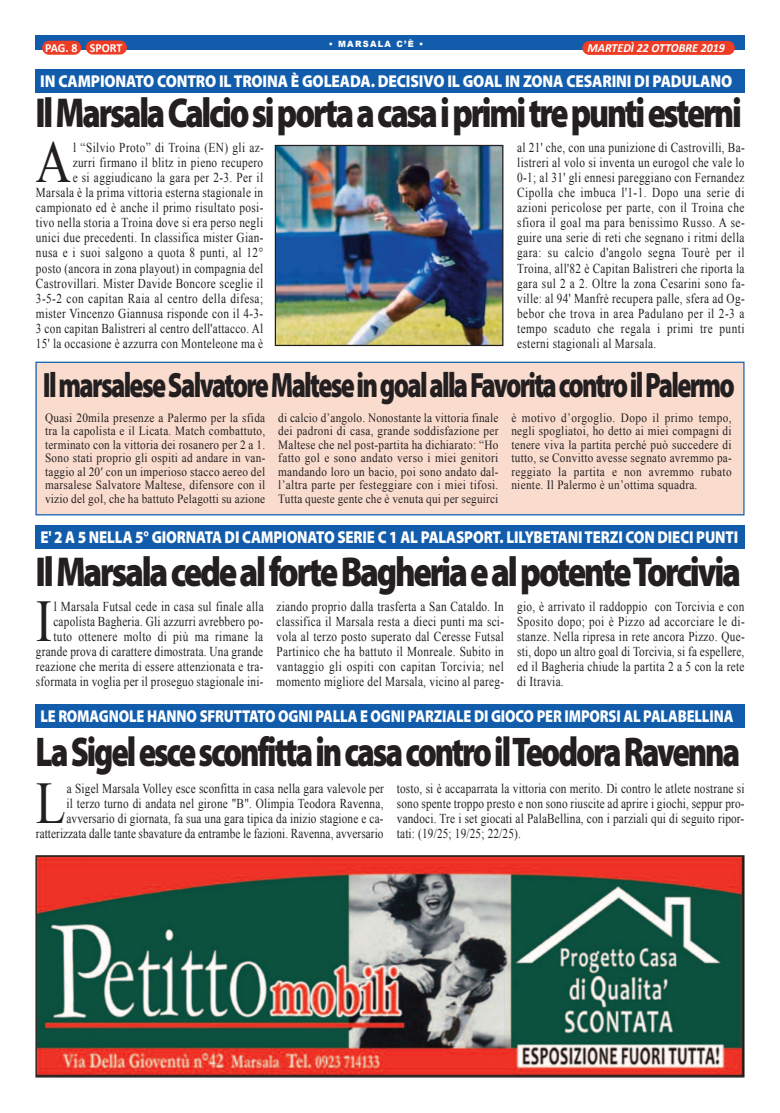
<style>
.page{position:relative;width:780px;height:1113px;background:#fff}
.page>*{position:absolute;margin:0;border:0;box-sizing:border-box;transform-origin:0 0}
.t1{font:59px "Times New Roman";color:#231f20;scale:.83 1}
.t2{font:900 42px "Myriad Pro";letter-spacing:-.065em;color:#231f20;scale:.8 1}
.t3{font:900 42px "Myriad Pro";letter-spacing:-.065em;color:#231f20;scale:.82 1}
.t4{font:900 41.75px "Myriad Pro";letter-spacing:-.065em;color:#231f20;scale:.78 1}
.t5{font:900 35.25px "Myriad Pro";letter-spacing:-.065em;color:#231f20;scale:.74 1}
.t6{font:900 17.25px "Myriad Pro";letter-spacing:-.01em;color:#fff;scale:.86 1}
.t7{font:900 17.25px "Myriad Pro";letter-spacing:-.01em;color:#fff;scale:.84 1}
.t8{font:900 17.25px "Myriad Pro";letter-spacing:-.01em;color:#fff;scale:.89 1}
.t9{font:13.62px/15px "Times New Roman";letter-spacing:.025em;color:#231f20;text-align:justify;scale:.83 1}
.t10{font:12.62px/13.5px "Times New Roman";letter-spacing:.02em;color:#231f20;text-align:justify;scale:.89 1}
.t11{font:italic 700 12.38px "Calibri";color:#fff;scale:.96 1}
.t12{font:700 12.38px "Calibri";letter-spacing:-.005em;color:#fff;scale:.96 1}
.t13{font:900 8.62px "Arial";letter-spacing:.15em;color:#fff;scale:.96 1}
</style>
<div class="page">
<div style="left:37px;top:363px;width:706px;height:151px;background:#fadcce"></div>
<div style="left:35px;top:362px;width:709px;height:153px;border:1px solid #115cab"></div>
<div style="left:35px;top:35px;width:710px;height:14px;background:#115cab"></div>
<div style="left:42px;top:41px;width:39px;height:14px;background:#ef3c25;border-radius:7px"></div>
<div style="left:582px;top:41px;width:152px;height:14px;background:#ef3c25;border-radius:7px"></div>
<div style="left:86px;top:41px;width:41px;height:14px;background:#ef3c25;border-radius:7px"></div>
<img style="left:37px;top:857px;width:705px;height:218px">
<div style="left:35px;top:855px;width:709px;height:222px;border:1px solid #231f20"></div>
<div style="left:35px;top:69px;width:709px;height:23px;background:#115cab"></div>
<div style="left:35px;top:525px;width:709px;height:24px;background:#115cab"></div>
<div style="left:35px;top:704px;width:709px;height:24px;background:#115cab"></div>
<img style="left:277px;top:147px;width:224px;height:197px">
<div style="left:275px;top:145px;width:228px;height:201px;border:1px solid #231f20"></div>
<p class="t13" style="left:329px;top:37px;width:100px">• MARSALA C’È •</p>
<p class="t12" style="left:45px;top:43px;width:82px">PAG. 8 SPORT</p>
<p class="t11" style="left:587px;top:42px;width:144px">MARTEDÌ 22 OTTOBRE 2019</p>
<p class="t8" style="left:40px;top:74px;width:778px">IN CAMPIONATO CONTRO ILTROINA È GOLEADA. DECISIVO IL GOAL IN ZONA CESARINI DI PADULANO</p>
<h2 class="t2" style="left:35px;top:98px;width:884px">IlMarsalaCalciosiportaacasaiprimitrepuntiesterni</h2>
<h1 class="t1" style="left:36px;top:130px;width:44px">A</h1>
<p class="t9" style="left:36px;top:140px;width:276px;text-align:right">l “Silvio Proto” di Troina (EN) gli az-<br>zurri firmano il blitz in pieno recupero<br>e si aggiudicano la gara per 2-3. Per il Marsala è la prima vittoria esterna stagionale in campionato ed è anche il primo risultato posi&shy;tivo nella storia a Troina dove si era perso negli unici due precedenti. In classifica mister Gian&shy;nusa e i suoi salgono a quota 8 punti, al 12° posto (ancora in zona playout) in compagnia del Castrovillari. Mister Davide Boncore sceglie il 3-5-2 con capitan Raia al centro della difesa; mister Vincenzo Giannusa risponde con il 4-3- 3 con capitan Balistreri al centro dell'attacco. Al 15' la occasione è azzurra con Monteleone ma è</p>
<p class="t9" style="left:517px;top:140px;width:276px">al 21' che, con una punizione di Castrovilli, Ba&shy;listreri al volo si inventa un eurogol che vale lo 0-1; al 31' gli ennesi pareggiano con Fernandez Cipolla che imbuca l'1-1. Dopo una serie di azioni pericolose per parte, con il Troina che sfiora il goal ma para benissimo Russo. A se&shy;guire una serie di reti che segnano i ritmi della gara: su calcio d'angolo segna Tourè per il Troina, all'82 è Capitan Balistreri che riporta la gara sul 2 a 2. Oltre la zona Cesarini sono fa&shy;ville: al 94' Manfrè recupera palle, sfera ad Og&shy;bebor che trova in area Padulano per il 2-3 a tempo scaduto che regala i primi tre punti esterni stagionali al Marsala.</p>
<h3 class="t5" style="left:43px;top:372px;width:936px">IlmarsaleseSalvatoreMalteseingoalallaFavoritacontroilPalermo</h3>
<p class="t10" style="left:45px;top:411px;width:249px">Quasi 20mila presenze a Palermo per la sfida tra la capolista e il Licata. Match combattuto, terminato con la vittoria dei rosanero per 2 a 1.<br>Sono stati proprio gli ospiti ad andare in van&shy;taggio al 20′ con un imperioso stacco aereo del marsalese Salvatore Maltese, difensore con il vizio del gol, che ha battuto Pelagotti su azione</p>
<p class="t10" style="left:278px;top:411px;width:249px">di calcio d’angolo. Nonostante la vittoria finale dei padroni di casa, grande soddisfazione per Maltese che nel post-partita ha dichiarato: “Ho fatto gol e sono andato verso i miei genitori mandando loro un bacio, poi sono andato dal&shy;l’altra parte per festeggiare con i miei tifosi.<br>Tutta queste gente che è venuta qui per seguirci</p>
<p class="t10" style="left:511px;top:411px;width:249px">è motivo d’orgoglio. Dopo il primo tempo, negli spogliatoi, ho detto ai miei compagni di tenere viva la partita perché può succedere di tutto, se Convitto avesse segnato avremmo pa&shy;reggiato la partita e non avremmo rubato niente. Il Palermo è un’ottima squadra.</p>
<p class="t6" style="left:40px;top:531px;width:813px">E' 2 A 5 NELLA 5° GIORNATA DI CAMPIONATO SERIE C 1 AL PALASPORT. LILYBETANITERZI CON DIECI PUNTI</p>
<h2 class="t3" style="left:35px;top:556px;width:862px">IlMarsalacedealforteBagheriaealpotenteTorcivia</h2>
<p class="t9" style="left:36px;top:599px;width:276px;text-align:right">l Marsala Futsal cede in casa sul finale alla capolista Bagheria. Gli azzurri avrebbero po&shy;tuto ottenere molto di più ma rimane la grande prova di carattere dimostrata. Una grande reazione che merita di essere attenzionata e tra&shy;sformata in voglia per il proseguo stagionale ini-</p>
<p class="t9" style="left:276px;top:599px;width:275px">ziando proprio dalla trasferta a San Cataldo. In classifica il Marsala resta a dieci punti ma sci&shy;vola al terzo posto superato dal Ceresse Futsal Partinico che ha battuto il Monreale. Subito in vantaggio gli ospiti con capitan Torcivia; nel momento migliore del Marsala, vicino al pareg-</p>
<p class="t9" style="left:517px;top:599px;width:275px">gio, è arrivato il raddoppio con Torcivia e con Sposito dopo; poi è Pizzo ad accorciare le di&shy;stanze. Nella ripresa in rete ancora Pizzo. Que&shy;sti, dopo un altro goal di Torcivia, si fa espellere, ed il Bagheria chiude la partita 2 a 5 con la rete di Itravia.</p>
<h1 class="t1" style="left:36px;top:588px;width:21px">I</h1>
<p class="t7" style="left:40px;top:710px;width:826px">LE ROMAGNOLE HANNO SFRUTTATO OGNI PALLA E OGNI PARZIALE DI GIOCO PER IMPORSI AL PALABELLINA</p>
<h3 class="t4" style="left:35px;top:736px;width:905px">LaSigelescesconfittaincasacontroilTeodoraRavenna</h3>
<p class="t9" style="left:36px;top:780px;width:421px;text-align:right">a Sigel Marsala Volley esce sconfitta in casa nella gara valevole per<br>il terzo turno di andata nel girone "B". Olimpia Teodora Ravenna, avversario di giornata, fa sua una gara tipica da inizio stagione e ca&shy;ratterizzata dalle tante sbavature da entrambe le fazioni. Ravenna, avversario</p>
<p class="t9" style="left:397px;top:780px;width:420px">tosto, si è accaparrata la vittoria con merito. Di contro le atlete nostrane si sono spente troppo presto e non sono riuscite ad aprire i giochi, seppur pro&shy;vandoci. Tre i set giocati al PalaBellina, con i parziali qui di seguito ripor&shy;tati: (19/25; 19/25; 22/25).</p>
<h1 class="t1" style="left:36px;top:770px;width:38px">L</h1>
</div>
